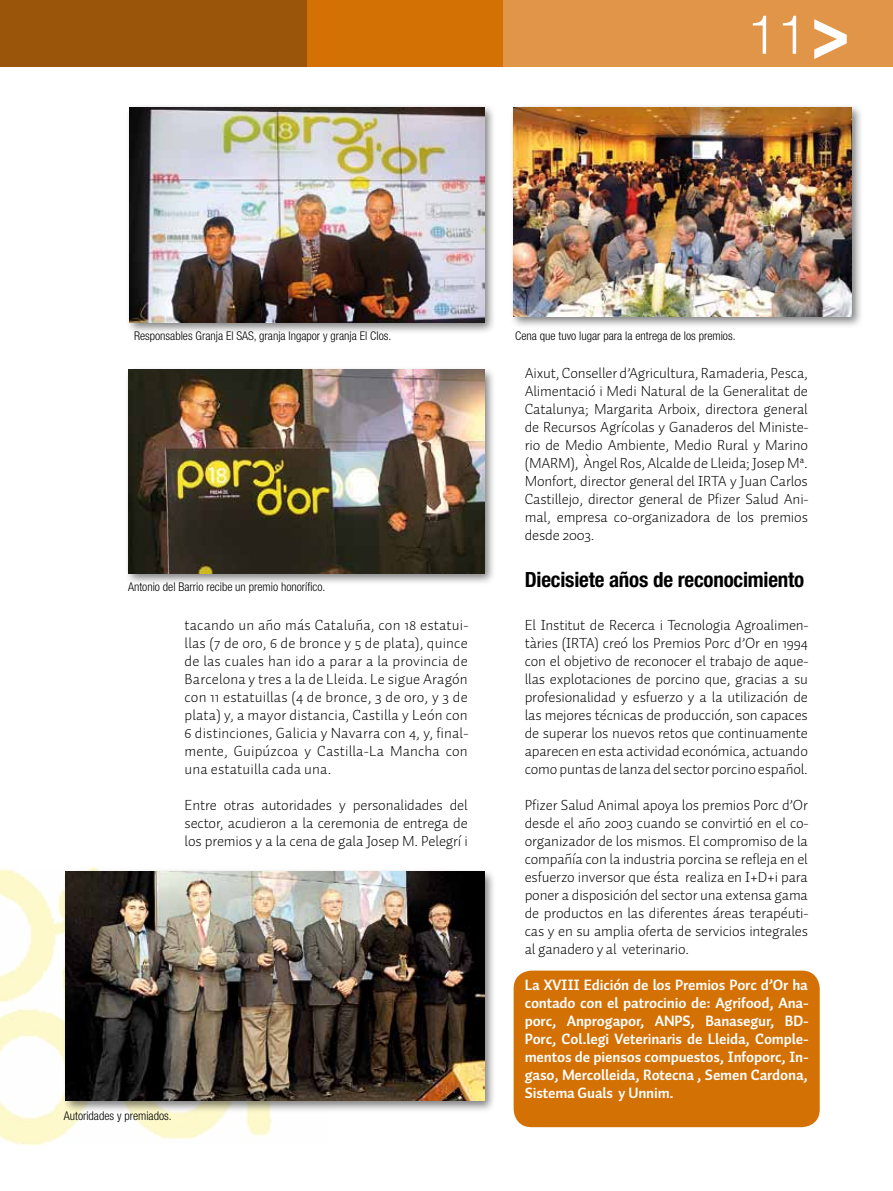
<style>
.page{position:relative;width:893px;height:1191px;background:#fff}
.page>*{position:absolute;margin:0;border:0;box-sizing:border-box;transform-origin:0 0}
.t1{font:700 86.55px "Helvetica";color:#fff}
.t2{font:300 54px "Helvetica";color:#fff}
.t3{font:700 condensed 21px "Helvetica Neue";letter-spacing:-.01em;color:#000}
.t4{font:300 15px/18px "Auto 1";letter-spacing:-.01em;color:#000;text-align:justify}
.t5{font:700 15px/18px "Auto 1";letter-spacing:-.01em;color:#fff;text-align:justify}
.t6{font:300 condensed 12px "Helvetica Neue LT Std";color:#000}
</style>
<div class="page">
<div style="left:514px;top:970px;width:306px;height:157px;background:#d37104;border-radius:18px"></div>
<img style="left:0;top:866px;width:272px;height:278px">
<div style="left:497px;top:0;width:396px;height:66px;background:#e09549"></div>
<div style="left:0;top:0;width:434px;height:66px;background:#9b550b"></div>
<div style="left:308px;top:0;width:117px;height:66px;background:#d37104"></div>
<div style="left:419px;top:0;width:84px;height:66px;background:#d37104"></div>
<div style="left:510px;top:103px;width:354px;height:225px;background:#000;opacity:.5"></div>
<img style="left:514px;top:107px;width:337px;height:209px">
<div style="left:125px;top:103px;width:371px;height:231px;background:#000;opacity:.5"></div>
<img style="left:129px;top:107px;width:355px;height:215px">
<div style="left:124px;top:366px;width:373px;height:219px;background:#000;opacity:.5"></div>
<img style="left:128px;top:370px;width:356px;height:203px">
<div style="left:62px;top:867px;width:434px;height:246px;background:#000;opacity:.5"></div>
<img style="left:66px;top:871px;width:418px;height:229px">
<h2 class="t2" style="left:746px;top:1px;width:62px">11</h2>
<h1 class="t1" style="left:870px;top:14px;width:52px;rotate:90deg">^</h1>
<p class="t6" style="left:134px;top:329px;width:259px">Responsables Granja El SAS, granja Ingapor y granja El Clos.</p>
<p class="t6" style="left:128px;top:580px;width:199px">Antonio del Barrio recibe un premio honorífico.</p>
<p class="t4" style="left:185px;top:616px;width:285px">tacando un año más Cataluña, con 18 estatui&shy;llas (7 de oro, 6 de bronce y 5 de plata), quince de las cuales han ido a parar a la provincia de Barcelona y tres a la de Lleida. Le sigue Aragón con 11 estatuillas (4 de bronce, 3 de oro, y 3 de plata) y, a mayor distancia, Castilla y León con 6 distinciones, Galicia y Navarra con 4, y, final&shy;mente, Guipúzcoa y Castilla-La Mancha con una estatuilla cada una.</p>
<p class="t4" style="left:185px;top:796px;width:285px">Entre otras autoridades y personalidades del sector, acudieron a la ceremonia de entrega de los premios y a la cena de gala Josep M. Pelegrí i</p>
<p class="t6" style="left:64px;top:1108px;width:109px">Autoridades y premiados.</p>
<p class="t6" style="left:515px;top:329px;width:222px">Cena que tuvo lugar para la entrega de los premios.</p>
<p class="t4" style="left:525px;top:364px;width:285px">Aixut, Conseller d’Agricultura, Ramaderia, Pesca, Alimentació i Medi Natural de la Generalitat de Catalunya; Margarita Arboix, directora general de Recursos Agrícolas y Ganaderos del Ministe&shy;rio de Medio Ambiente, Medio Rural y Marino (MARM), Àngel Ros, Alcalde de Lleida; Josep Mª.<br>Monfort, director general del IRTA y Juan Carlos Castillejo, director general de Pfizer Salud Ani&shy;mal, empresa co-organizadora de los premios desde 2003.</p>
<h3 class="t3" style="left:525px;top:566px;width:281px">Diecisiete años de reconocimiento</h3>
<p class="t4" style="left:525px;top:616px;width:285px">El Institut de Recerca i Tecnologia Agroalimen&shy;tàries (IRTA) creó los Premios Porc d’Or en 1994 con el objetivo de reconocer el trabajo de aque&shy;llas explotaciones de porcino que, gracias a su profesionalidad y esfuerzo y a la utilización de las mejores técnicas de producción, son capaces de superar los nuevos retos que continuamente aparecen en esta actividad económica, actuando como puntas de lanza del sector porcino español.</p>
<p class="t4" style="left:525px;top:796px;width:285px">Pfizer Salud Animal apoya los premios Porc d’Or desde el año 2003 cuando se convirtió en el co&shy;organizador de los mismos. El compromiso de la compañía con la industria porcina se refleja en el esfuerzo inversor que ésta realiza en I+D+i para poner a disposición del sector una extensa gama de productos en las diferentes áreas terapéuti&shy;cas y en su amplia oferta de servicios integrales al ganadero y al veterinario.</p>
<p class="t5" style="left:525px;top:976px;width:285px">La XVIII Edición de los Premios Porc d’Or ha contado con el patrocinio de: Agrifood, Ana&shy;porc, Anprogapor, ANPS, Banasegur, BD-Porc, Col.legi Veterinaris de Lleida, Comple&shy;mentos de piensos compuestos, Infoporc, In&shy;gaso, Mercolleida, Rotecna , Semen Cardona, Sistema Guals y Unnim.</p>
</div>
